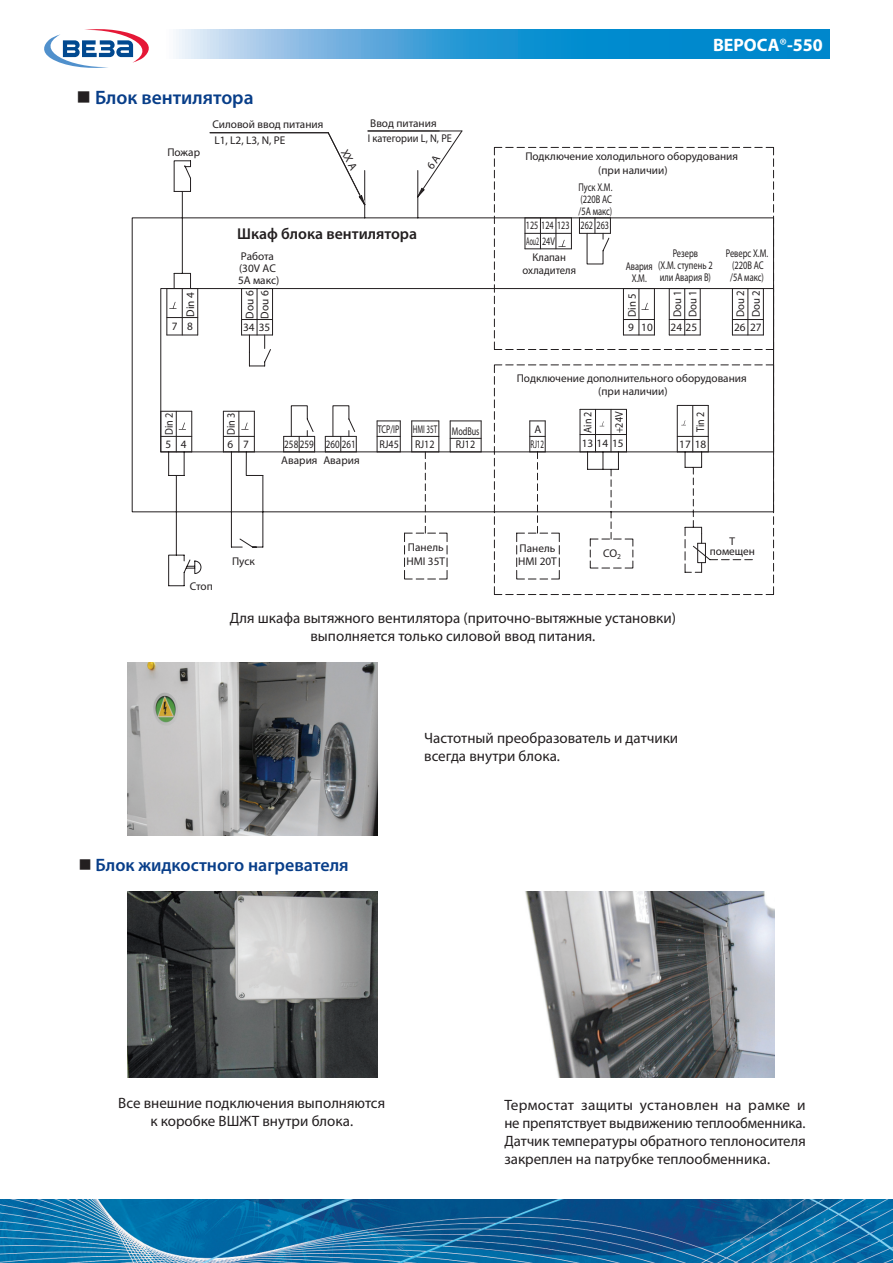
<style>
.page{position:relative;width:893px;height:1263px;background:#fff}
.page>*{position:absolute;margin:0;border:0;box-sizing:border-box;transform-origin:0 0}
.t1{font:600 19.5px "Myriad Pro";color:#083e89}
.t2{font:600 18px "Myriad Pro";color:#083e89}
.t3{font:700 18px "Myriad Pro";color:#fff}
.t4{font:600 15.75px "Myriad Pro";color:#231f20}
.t5{font:15px/18px "Myriad Pro";color:#231f20;text-align:center}
.t6{font:11.25px/13.5px "Myriad Pro";color:#231f20}
.t7{font:11.25px/12px "Myriad Pro";color:#231f20;text-align:center;scale:.75 1}
.t8{font:11.25px/15.5px "Myriad Pro";color:#231f20;scale:.95 1}
.t9{font:11.25px "Myriad Pro";color:#231f20;scale:.72 1}
.t10{font:11.25px "Myriad Pro";color:#231f20;scale:.92 1}
.t11{font:11.25px/14.4px "Myriad Pro";color:#231f20;scale:.71 1}
.t12{font:11.25px "Myriad Pro";color:#231f20;scale:.81 1}
.t13{font:11.25px "Myriad Pro";color:#231f20;scale:.89 1}
.t14{font:11.25px "Myriad Pro";color:#231f20;scale:.91 1}
.t15{font:11.25px "Myriad Pro";color:#231f20;scale:.9 1}
.t16{font:11.25px "Myriad Pro";color:#231f20;scale:.52 1}
.t17{font:11.25px "Myriad Pro";color:#231f20;scale:.62 1}
.s1{font-weight:400}
</style>
<div class="page">
<svg style="left:176px;top:30px;width:653px;height:28px;background:#3ca0d8"></svg>
<svg style="left:44px;top:29px;width:105px;height:39px"></svg>
<img style="left:0;top:1200px;width:893px;height:63px">
<img style="left:128px;top:662px;width:250px;height:174px">
<img style="left:525px;top:891px;width:249px;height:187px">
<img style="left:128px;top:891px;width:250px;height:187px">
<svg style="left:131px;top:160px;width:643px;height:435px"></svg>
<hr style="left:161px;top:411px;width:31px;height:1px;background:#231f20">
<hr style="left:161px;top:436px;width:31px;height:1px;background:#231f20">
<hr style="left:161px;top:451px;width:31px;height:1px;background:#231f20">
<hr style="left:160px;top:411px;width:1px;height:41px;background:#231f20">
<hr style="left:176px;top:411px;width:1px;height:41px;background:#231f20">
<hr style="left:191px;top:411px;width:1px;height:41px;background:#231f20">
<svg style="left:179px;top:423px;width:7px;height:7px"></svg>
<hr style="left:167px;top:288px;width:31px;height:1px;background:#231f20">
<hr style="left:167px;top:317px;width:31px;height:1px;background:#231f20">
<hr style="left:167px;top:335px;width:31px;height:1px;background:#231f20">
<hr style="left:166px;top:289px;width:1px;height:46px;background:#231f20">
<hr style="left:182px;top:289px;width:1px;height:46px;background:#231f20">
<hr style="left:197px;top:289px;width:1px;height:46px;background:#231f20">
<svg style="left:169px;top:302px;width:8px;height:7px"></svg>
<hr style="left:677px;top:405px;width:31px;height:1px;background:#231f20">
<hr style="left:677px;top:436px;width:31px;height:1px;background:#231f20">
<hr style="left:677px;top:451px;width:31px;height:1px;background:#231f20">
<hr style="left:677px;top:405px;width:1px;height:47px;background:#231f20">
<hr style="left:692px;top:405px;width:1px;height:47px;background:#231f20">
<hr style="left:708px;top:405px;width:1px;height:47px;background:#231f20">
<svg style="left:681px;top:420px;width:5px;height:5px"></svg>
<hr style="left:242px;top:288px;width:30px;height:1px;background:#231f20">
<hr style="left:242px;top:319px;width:30px;height:1px;background:#231f20">
<hr style="left:242px;top:335px;width:30px;height:1px;background:#231f20">
<hr style="left:241px;top:289px;width:1px;height:46px;background:#231f20">
<hr style="left:257px;top:289px;width:1px;height:46px;background:#231f20">
<hr style="left:272px;top:289px;width:1px;height:46px;background:#231f20">
<hr style="left:223px;top:411px;width:31px;height:1px;background:#231f20">
<hr style="left:223px;top:436px;width:31px;height:1px;background:#231f20">
<hr style="left:223px;top:451px;width:31px;height:1px;background:#231f20">
<hr style="left:223px;top:411px;width:1px;height:41px;background:#231f20">
<hr style="left:238px;top:411px;width:1px;height:41px;background:#231f20">
<hr style="left:254px;top:411px;width:1px;height:41px;background:#231f20">
<svg style="left:241px;top:423px;width:8px;height:7px"></svg>
<svg style="left:530px;top:421px;width:15px;height:1px"></svg>
<svg style="left:530px;top:436px;width:15px;height:1px"></svg>
<svg style="left:530px;top:451px;width:15px;height:1px"></svg>
<hr style="left:529px;top:421px;width:1px;height:31px;background:#231f20">
<hr style="left:545px;top:421px;width:1px;height:31px;background:#231f20">
<hr style="left:450px;top:421px;width:31px;height:1px;background:#231f20">
<hr style="left:450px;top:438px;width:31px;height:1px;background:#231f20">
<hr style="left:450px;top:451px;width:31px;height:1px;background:#231f20">
<hr style="left:450px;top:421px;width:1px;height:31px;background:#231f20">
<hr style="left:481px;top:421px;width:1px;height:31px;background:#231f20">
<svg style="left:378px;top:421px;width:22px;height:1px"></svg>
<svg style="left:378px;top:436px;width:22px;height:1px"></svg>
<hr style="left:377px;top:421px;width:1px;height:31px;background:#231f20">
<hr style="left:400px;top:421px;width:1px;height:31px;background:#231f20">
<svg style="left:494px;top:147px;width:280px;height:203px"></svg>
<hr style="left:284px;top:436px;width:31px;height:1px;background:#231f20">
<hr style="left:284px;top:451px;width:31px;height:1px;background:#231f20">
<svg style="left:283px;top:436px;width:1px;height:16px"></svg>
<svg style="left:299px;top:437px;width:1px;height:14px"></svg>
<svg style="left:314px;top:437px;width:1px;height:14px"></svg>
<hr style="left:325px;top:436px;width:31px;height:1px;background:#231f20">
<hr style="left:325px;top:451px;width:31px;height:1px;background:#231f20">
<svg style="left:325px;top:437px;width:1px;height:14px"></svg>
<svg style="left:340px;top:437px;width:1px;height:14px"></svg>
<svg style="left:356px;top:436px;width:1px;height:16px"></svg>
<svg style="left:412px;top:421px;width:26px;height:1px"></svg>
<svg style="left:412px;top:436px;width:26px;height:1px"></svg>
<svg style="left:377px;top:451px;width:71px;height:129px"></svg>
<hr style="left:411px;top:421px;width:1px;height:31px;background:#231f20">
<hr style="left:438px;top:421px;width:1px;height:31px;background:#231f20">
<hr style="left:580px;top:409px;width:46px;height:1px;background:#231f20">
<hr style="left:580px;top:434px;width:46px;height:1px;background:#231f20">
<hr style="left:580px;top:451px;width:46px;height:1px;background:#231f20">
<hr style="left:580px;top:409px;width:1px;height:43px;background:#231f20">
<hr style="left:610px;top:409px;width:1px;height:43px;background:#231f20">
<hr style="left:626px;top:409px;width:1px;height:43px;background:#231f20">
<hr style="left:595px;top:409px;width:1px;height:43px;background:#231f20">
<svg style="left:599px;top:421px;width:5px;height:5px"></svg>
<svg style="left:697px;top:534px;width:9px;height:38px"></svg>
<hr style="left:210px;top:132px;width:118px;height:1px;background:#231f20">
<hr style="left:368px;top:131px;width:94px;height:1px;background:#231f20">
<svg style="left:416px;top:130px;width:47px;height:68px"></svg>
<svg style="left:327px;top:132px;width:39px;height:74px"></svg>
<h1 class="t1" style="left:95px;top:86px;width:160px">Блок вентилятора</h1>
<p class="t6" style="left:167px;top:146px;width:34px">Пожар</p>
<p class="t6" style="left:212px;top:116px;width:112px;line-height:15.8px">Силовой ввод питания<br>L1, L2, L3, N, PE</p>
<p class="t6" style="left:370px;top:116px;width:68px">Ввод питания</p>
<p class="t10" style="left:368px;top:132px;width:93px">I категории L, N, PE</p>
<p class="t4" style="left:237px;top:224px;width:182px">Шкаф блока вентилятора</p>
<p class="t6" style="left:238px;top:250px;width:43px;line-height:12px">Работа (30V АC<br>5A макс)</p>
<p class="t6" style="left:183px;top:317px;width:26px;rotate:-90deg">Din 4</p>
<p class="t6" style="left:242px;top:319px;width:30px;line-height:15.3px;rotate:-90deg">Dou 6<br>Dou 6</p>
<p class="t6" style="left:243px;top:320px;width:29px">34 35</p>
<p class="t6" style="left:172px;top:319px;width:23px">7 8</p>
<p class="t3" style="left:713px;top:34px;width:111px">ВЕРОСА<span class="s1">®</span>-550</p>
<p class="t6" style="left:525px;top:150px;width:214px;text-align:center">Подключение холодильного оборудования (при наличии)</p>
<p class="t7" style="left:578px;top:181px;width:47px;text-align:justify">Пуск X.M. (220В АС /5А макс)</p>
<p class="t9" style="left:526px;top:219px;width:62px">125 124 123</p>
<p class="t9" style="left:580px;top:219px;width:41px">262 263</p>
<p class="t16" style="left:526px;top:235px;width:57px">Aou2 24V</p>
<p class="t7" style="left:658px;top:247px;width:74px">Резерв<br>(X.M. ступень 2 или Авария В)</p>
<p class="t7" style="left:726px;top:247px;width:58px">Реверс X.M. (220В АС /5А макс)</p>
<p class="t8" style="left:522px;top:250px;width:58px;line-height:13.5px;text-align:center">Клапан охладителя</p>
<p class="t7" style="left:626px;top:260px;width:38px">Авария<br>X.M.</p>
<p class="t8" style="left:624px;top:317px;width:26px;rotate:-90deg">Din 5</p>
<p class="t6" style="left:628px;top:321px;width:26px">9 10</p>
<p class="t8" style="left:669px;top:317px;width:30px;rotate:-90deg">Dou 1<br>Dou 1</p>
<p class="t8" style="left:732px;top:317px;width:30px;rotate:-90deg">Dou 2<br>Dou 2</p>
<p class="t6" style="left:671px;top:321px;width:28px">24 25</p>
<p class="t6" style="left:734px;top:321px;width:29px">26 27</p>
<p class="t6" style="left:517px;top:371px;width:231px;text-align:center">Подключение дополнительного оборудования (при наличии)</p>
<p class="t14" style="left:162px;top:435px;width:26px;rotate:-90deg">Din 2</p>
<p class="t6" style="left:165px;top:437px;width:23px">5 4</p>
<p class="t13" style="left:581px;top:433px;width:25px;rotate:-90deg">Ain 2</p>
<p class="t13" style="left:612px;top:433px;width:26px;rotate:-90deg">+24V</p>
<p class="t13" style="left:693px;top:432px;width:24px;rotate:-90deg">Tin 2</p>
<p class="t14" style="left:224px;top:435px;width:26px;rotate:-90deg">Din 3</p>
<p class="t6" style="left:227px;top:437px;width:23px">6 7</p>
<p class="t6" style="left:582px;top:436px;width:43px">13 14 15</p>
<p class="t6" style="left:281px;top:454px;width:80px">Авария Авария</p>
<p class="t11" style="left:378px;top:422px;width:85px">TCP/IP HMI 35T<br>RJ45</p>
<p class="t6" style="left:535px;top:423px;width:8px">А</p>
<p class="t9" style="left:452px;top:424px;width:40px">ModBus</p>
<p class="t15" style="left:415px;top:437px;width:23px">RJ12</p>
<p class="t15" style="left:456px;top:437px;width:23px">RJ12</p>
<p class="t17" style="left:531px;top:437px;width:23px">RJ12</p>
<p class="t6" style="left:679px;top:437px;width:28px">17 18</p>
<p class="t12" style="left:284px;top:438px;width:90px">258 259 260 261</p>
<p class="t6" style="left:190px;top:579px;width:24px">Стоп</p>
<p class="t6" style="left:232px;top:555px;width:24px">Пуск</p>
<p class="t6" style="left:406px;top:541px;width:40px">Панель<br>HMI 35T</p>
<p class="t6" style="left:518px;top:541px;width:40px">Панель<br>HMI 20T</p>
<p class="t6" style="left:710px;top:536px;width:47px;line-height:10.5px;text-align:center">Т помещен</p>
<p class="t6" style="left:603px;top:547px;width:19px">CO<sub>2</sub></p>
<p class="t5" style="left:230px;top:609px;width:448px">Для шкафа вытяжного вентилятора (приточно-вытяжные установки) выполняется только силовой ввод питания.</p>
<p class="t5" style="left:424px;top:729px;width:256px;text-align:left">Частотный преобразователь и датчики всегда внутри блока.</p>
<p class="t2" style="left:95px;top:854px;width:255px">Блок жидкостного нагревателя</p>
<p class="t5" style="left:118px;top:1094px;width:269px">Все внешние подключения выполняются к коробке ВШЖТ внутри блока.</p>
<p class="t5" style="left:504px;top:1095px;width:303px;text-align:justify">Термостат защиты установлен на рамке и не препятствует выдвижению теплообменника.<br>Датчик температуры обратного теплоносителя закреплен на патрубке теплообменника.</p>
</div>
